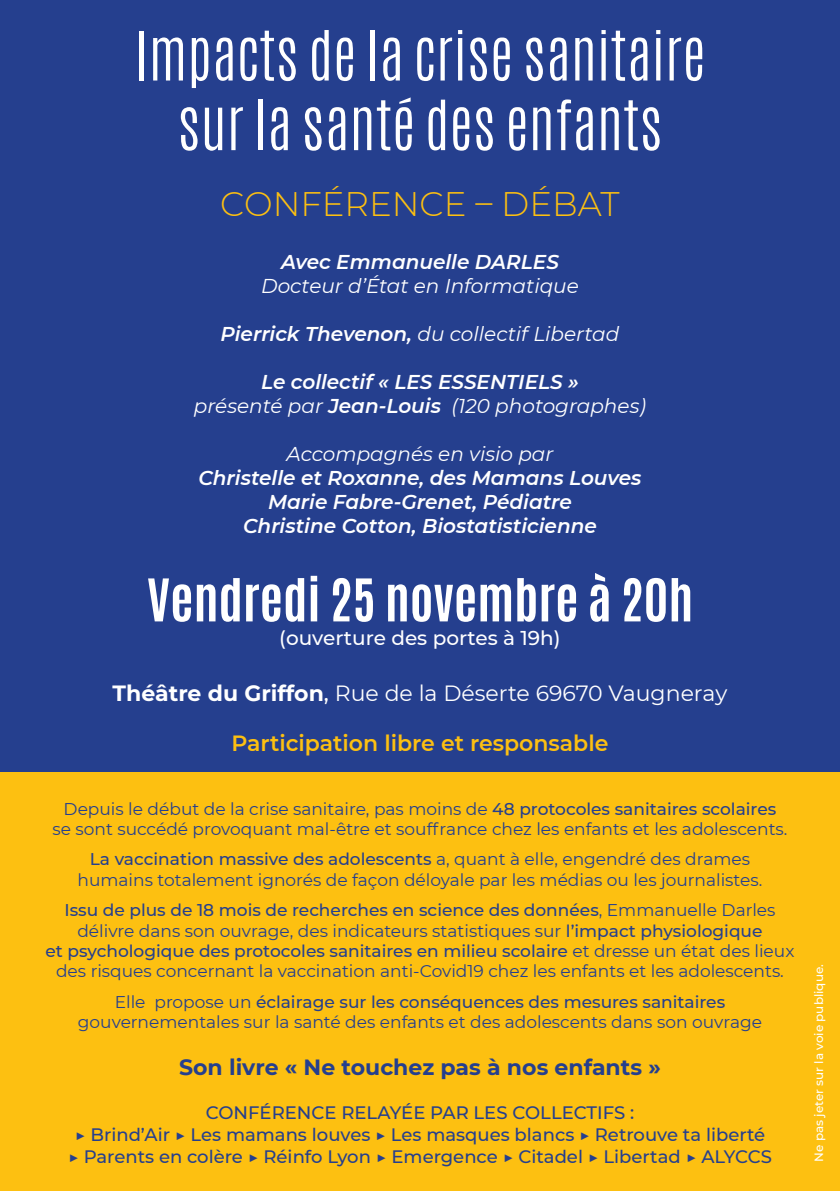
<style>
.page{position:relative;width:840px;height:1191px;background:#fff}
.page>*{position:absolute;margin:0;border:0;box-sizing:border-box;transform-origin:0 0}
.t1{font:300 58px/69.6px "Antonio";color:#fff;text-align:center}
.t2{font:700 50px "Antonio";color:#fff}
.t3{font:300 34px "Montserrat";color:#fdc011}
.t4{font:22px "Montserrat";color:#fff}
.t5{font:700 22px "Montserrat";color:#253f8e}
.t6{font:600 22px "Montserrat";color:#fdc011}
.t7{font:italic 600 20px/24px "Montserrat";color:#fff;text-align:center}
.t8{font:italic 20px "Montserrat";color:#fff}
.t9{font:500 20px "Montserrat";color:#fff}
.t10{font:500 18px/21.6px "Montserrat";color:#253f8e;text-align:center}
.t11{font:17px/20.4px "Montserrat";color:#253f8e;text-align:center}
.t12{font:500 12px "Montserrat";color:#fff}
.s1{font-weight:600}
.s2{font-weight:400}
.s3{font-weight:700}
.s4{font-weight:500}
</style>
<div class="page">
<div style="left:0;top:709px;width:839px;height:482px;background:#fdc011"></div>
<div style="left:0;top:0;width:839px;height:771px;background:#253f8e"></div>
<h1 class="t1" style="left:134px;top:21px;width:572px">Impacts de la crise sanitaire sur la santé des enfants</h1>
<h3 class="t3" style="left:220px;top:181px;width:400px">CONFÉRENCE – DÉBAT</h3>
<p class="t7" style="left:281px;top:249px;width:279px">Avec Emmanuelle DARLES</p>
<p class="t8" style="left:261px;top:272px;width:319px">Docteur d’État en Informatique</p>
<p class="t8" style="left:220px;top:320px;width:400px"><span class="s1">Pierrick Thevenon,</span> du collectif Libertad</p>
<p class="t7" style="left:194px;top:369px;width:453px">Le collectif « LES ESSENTIELS »<br><span class="s2">présenté par</span> Jean-Louis <span class="s2">(120 photographes)</span></p>
<p class="t8" style="left:286px;top:440px;width:268px">Accompagnés en visio par</p>
<p class="t7" style="left:198px;top:465px;width:444px">Christelle et Roxanne, des Mamans Louves<br>Marie Fabre-Grenet, Pédiatre<br>Christine Cotton, Biostatisticienne</p>
<h2 class="t2" style="left:147px;top:562px;width:547px">Vendredi 25 novembre à 20h</h2>
<p class="t9" style="left:279px;top:624px;width:283px">(ouverture des portes à 19h)</p>
<p class="t4" style="left:113px;top:677px;width:615px"><span class="s3">Théâtre du Griffon</span><span class="s4">,</span> Rue de la Déserte 69670 Vaugneray</p>
<p class="t6" style="left:231px;top:727px;width:378px">Participation libre et responsable</p>
<p class="t11" style="left:52px;top:797px;width:736px">Depuis le début de la crise sanitaire, pas moins de <span class="s4">48 protocoles sanitaires scolaires </span>se sont succédé provoquant mal-être et souffrance chez les enfants et les adolescents.</p>
<p class="t11" style="left:77px;top:848px;width:686px"><span class="s4">La vaccination massive des adolescents</span> a, quant à elle, engendré des drames humains totalement ignorés de façon déloyale par les médias ou les journalistes.</p>
<p class="t11" style="left:45px;top:899px;width:750px"><span class="s4">Issu de plus de 18 mois de recherches en science des données</span>, Emmanuelle Darles délivre dans son ouvrage, des indicateurs statistiques sur <span class="s4">l’impact physiologique<br>et psychologique des protocoles sanitaires en milieu scolaire</span> et dresse un état des lieux des risques concernant la vaccination anti-Covid19 chez les enfants et les adolescents.</p>
<p class="t11" style="left:78px;top:991px;width:685px">Elle propose un <span class="s4">éclairage sur les conséquences des mesures sanitaires </span>gouvernementales sur la santé des enfants et des adolescents dans son ouvrage</p>
<p class="t5" style="left:179px;top:1051px;width:483px">Son livre « Ne touchez pas à nos enfants »</p>
<p class="t10" style="left:68px;top:1101px;width:705px">CONFÉRENCE RELAYÉE PAR LES COLLECTIFS :<br>▶ Brind’Air ▶ Les mamans louves ▶ Les masques blancs ▶ Retrouve ta liberté ▶ Parents en colère ▶ Réinfo Lyon ▶ Emergence ▶ Citadel ▶ Libertad ▶ ALYCCS</p>
<p class="t12" style="left:810px;top:1161px;width:199px;rotate:-90deg">Ne pas jeter sur la voie publique.</p>
</div>
